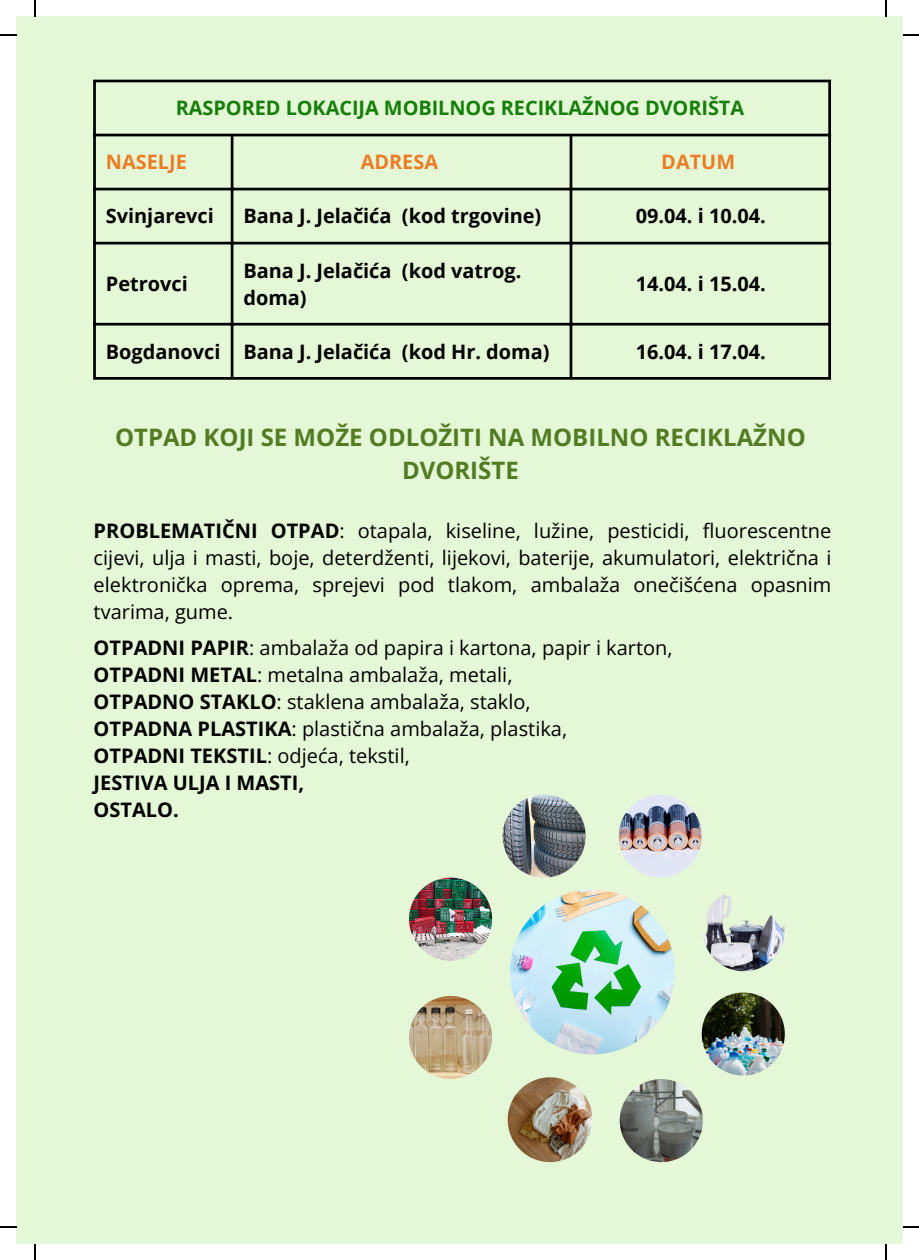
<style>
.page{position:relative;width:919px;height:1260px;background:#fff}
.page>*{position:absolute;margin:0;border:0;box-sizing:border-box;transform-origin:0 0}
.t1{font:700 24px/33px "Open Sans";color:#527b22;text-align:center}
.t2{font:20px/27px "Open Sans";color:#000;text-align:justify}
.t3{font:700 20px/27px "Open Sans";color:#000}
.t4{font:700 20px "Open Sans";color:#167e0a}
.t5{font:700 20px "Open Sans";color:#ec7c26}
.s1{font-weight:700}
</style>
<div class="page">
<div style="left:16px;top:16px;width:887px;height:1228px;background:#e4f8d7"></div>
<hr style="left:93px;top:82px;width:3px;height:295px;background:#000">
<hr style="left:231px;top:136px;width:2px;height:241px;background:#000">
<hr style="left:569px;top:136px;width:3px;height:241px;background:#000">
<hr style="left:828px;top:82px;width:3px;height:295px;background:#000">
<hr style="left:93px;top:80px;width:738px;height:2px;background:#000">
<hr style="left:93px;top:134px;width:738px;height:2px;background:#000">
<hr style="left:93px;top:188px;width:738px;height:2px;background:#000">
<hr style="left:93px;top:242px;width:738px;height:2px;background:#000">
<hr style="left:93px;top:323px;width:738px;height:2px;background:#000">
<hr style="left:93px;top:377px;width:738px;height:2px;background:#000">
<img style="left:510px;top:889px;width:165px;height:165px;border-radius:50%">
<img style="left:502px;top:794px;width:83px;height:83px;border-radius:50%">
<img style="left:618px;top:794px;width:83px;height:83px;border-radius:50%">
<img style="left:702px;top:889px;width:82px;height:82px;border-radius:50%">
<img style="left:701px;top:992px;width:83px;height:83px;border-radius:50%">
<img style="left:619px;top:1078px;width:83px;height:83px;border-radius:50%">
<img style="left:507px;top:1076px;width:85px;height:85px;border-radius:50%">
<img style="left:409px;top:877px;width:83px;height:83px;border-radius:50%">
<img style="left:409px;top:995px;width:83px;height:83px;border-radius:50%">
<svg style="left:34px;top:0;width:2px;height:16px"></svg>
<svg style="left:0;top:34px;width:16px;height:2px"></svg>
<svg style="left:885px;top:0;width:1px;height:16px"></svg>
<svg style="left:903px;top:34px;width:16px;height:2px"></svg>
<svg style="left:34px;top:1244px;width:2px;height:15px"></svg>
<svg style="left:0;top:1226px;width:16px;height:1px"></svg>
<svg style="left:885px;top:1244px;width:1px;height:15px"></svg>
<svg style="left:903px;top:1226px;width:16px;height:1px"></svg>
<p class="t4" style="left:176px;top:94px;width:570px">RASPORED LOKACIJA MOBILNOG RECIKLAŽNOG DVORIŠTA</p>
<p class="t5" style="left:106px;top:148px;width:82px">NASELJE</p>
<p class="t5" style="left:361px;top:148px;width:79px">ADRESA</p>
<p class="t5" style="left:661px;top:148px;width:75px">DATUM</p>
<h1 class="t3" style="left:106px;top:202px;width:109px">Svinjarevci</h1>
<p class="t3" style="left:243px;top:202px;width:299px">Bana J. Jelačića (kod trgovine)</p>
<p class="t3" style="left:635px;top:202px;width:131px">09.04. i 10.04.</p>
<p class="t3" style="left:106px;top:270px;width:83px">Petrovci</p>
<p class="t3" style="left:243px;top:256px;width:279px">Bana J. Jelačića (kod vatrog. doma)</p>
<p class="t3" style="left:635px;top:270px;width:131px">14.04. i 15.04.</p>
<p class="t3" style="left:106px;top:337px;width:116px">Bogdanovci</p>
<p class="t3" style="left:243px;top:337px;width:307px">Bana J. Jelačića (kod Hr. doma)</p>
<p class="t3" style="left:635px;top:337px;width:131px">16.04. i 17.04.</p>
<p class="t1" style="left:115px;top:420px;width:692px">OTPAD KOJI SE MOŽE ODLOŽITI NA MOBILNO RECIKLAŽNO<br>DVORIŠTE</p>
<p class="t2" style="left:94px;top:516px;width:739px"><span class="s1">PROBLEMATIČNI OTPAD</span>: otapala, kiseline, lužine, pesticidi, fluorescentne cijevi, ulja i masti, boje, deterdženti, lijekovi, baterije, akumulatori, električna i elektronička oprema, sprejevi pod tlakom, ambalaža onečišćena opasnim tvarima, gume.</p>
<p class="t2" style="left:94px;top:633px;width:580px"><span class="s1">OTPADNI PAPIR</span>: ambalaža od papira i kartona, papir i karton,</p>
<p class="t2" style="left:94px;top:660px;width:420px"><span class="s1">OTPADNI METAL</span>: metalna ambalaža, metali,</p>
<p class="t2" style="left:94px;top:687px;width:438px"><span class="s1">OTPADNO STAKLO</span>: staklena ambalaža, staklo,</p>
<p class="t2" style="left:94px;top:714px;width:475px"><span class="s1">OTPADNA PLASTIKA</span>: plastična ambalaža, plastika,</p>
<p class="t2" style="left:94px;top:741px;width:318px"><span class="s1">OTPADNI TEKSTIL</span>: odjeća, tekstil,</p>
<p class="t3" style="left:94px;top:768px;width:212px">JESTIVA ULJA I MASTI,</p>
<p class="t3" style="left:94px;top:795px;width:87px">OSTALO.</p>
</div>
